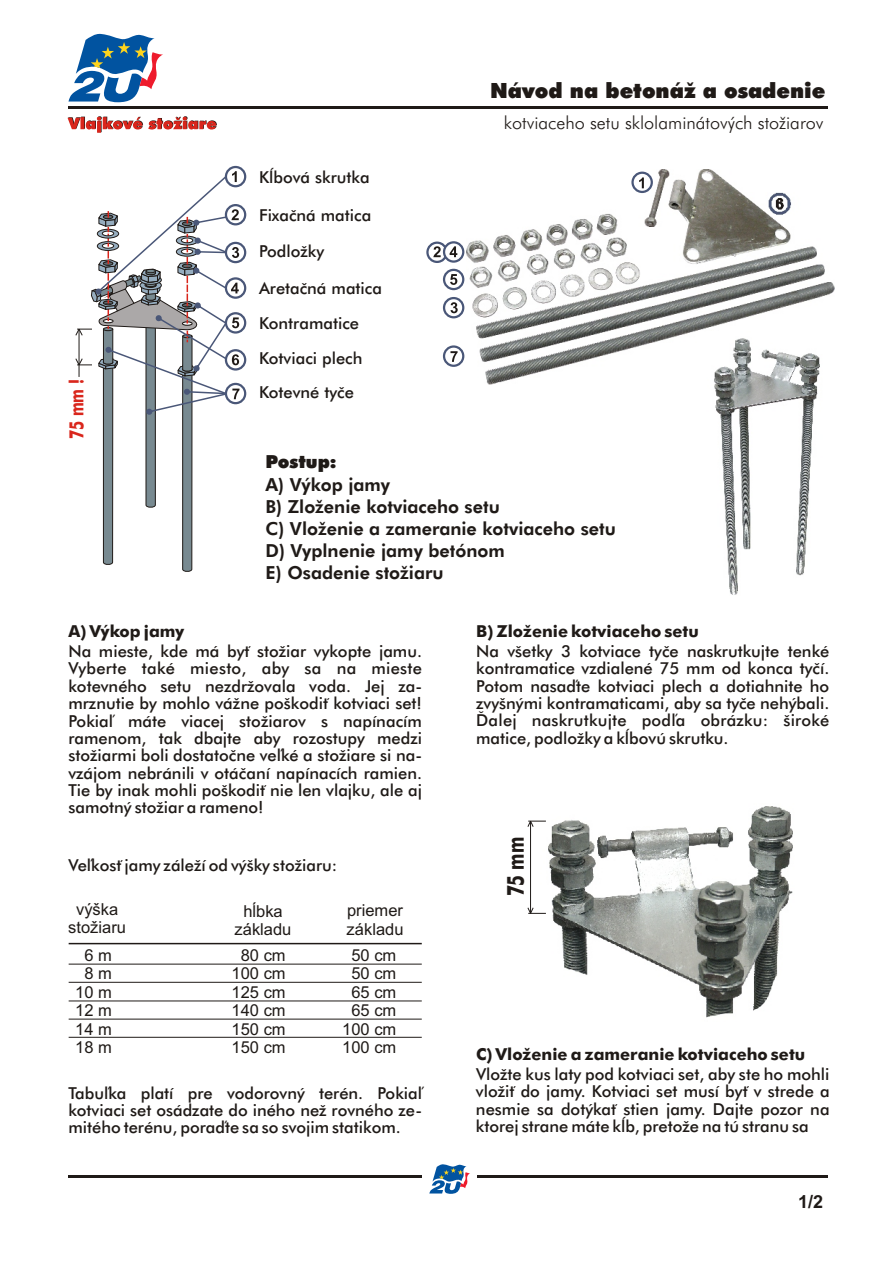
<style>
.page{position:relative;width:893px;height:1263px;background:#fff}
.page>*{position:absolute;margin:0;border:0;box-sizing:border-box;transform-origin:0 0}
.t1{font:23.4px "Futura AT Medium,Bold";color:#1f1a17;scale:.74 1}
.t2{font:900 21px "Futura AT Extra";color:#1f1a17}
.t3{font:19.65px "Futura AT Medium,Bold";color:#d9261c;scale:.74 1}
.t4{font:18px/22px "Futura AT Heavy";color:#1f1a17}
.t5{font:18px "Futura AT Light";color:#1f1a17}
.t6{font:900 18px "Futura AT Extra";color:#1f1a17}
.t7{font:700 18px "Arial";color:#1f1a17}
.t8{font:16.5px/17.4px "Futura AT Medium";color:#1f1a17;text-align:justify}
.t9{font:16.5px/18.5px "Arial";color:#1f1a17;text-align:center}
.t10{font:16.5px "Futura AT Medium,Bold";color:#1f1a17}
</style>
<div class="page">
<svg style="left:225px;top:383px;width:21px;height:21px"></svg>
<svg style="left:443px;top:345px;width:21px;height:22px"></svg>
<svg style="left:450px;top:351px;width:8px;height:11px"></svg>
<svg style="left:225px;top:349px;width:21px;height:22px"></svg>
<svg style="left:68px;top:116px;width:149px;height:17px"></svg>
<hr style="left:68px;top:1175px;width:759px;height:3px;background:#1f1a17">
<hr style="left:68px;top:106px;width:759px;height:3px;background:#1f1a17">
<svg style="left:225px;top:312px;width:21px;height:22px"></svg>
<svg style="left:225px;top:277px;width:21px;height:22px"></svg>
<hr style="left:69px;top:943px;width:353px;height:1px;background:#1f1a17">
<hr style="left:69px;top:964px;width:353px;height:1px;background:#1f1a17">
<hr style="left:69px;top:982px;width:353px;height:1px;background:#1f1a17">
<hr style="left:69px;top:1001px;width:353px;height:1px;background:#1f1a17">
<hr style="left:69px;top:1019px;width:353px;height:1px;background:#1f1a17">
<hr style="left:69px;top:1037px;width:353px;height:1px;background:#1f1a17">
<div style="left:422px;top:1172px;width:54px;height:9px;background:#fff"></div>
<img style="left:531px;top:806px;width:262px;height:212px">
<img style="left:467px;top:170px;width:368px;height:214px">
<img style="left:467px;top:254px;width:183px;height:72px">
<img style="left:707px;top:331px;width:128px;height:264px">
<svg style="left:225px;top:166px;width:21px;height:21px"></svg>
<svg style="left:225px;top:242px;width:21px;height:21px"></svg>
<svg style="left:225px;top:204px;width:21px;height:21px"></svg>
<svg style="left:443px;top:269px;width:21px;height:21px"></svg>
<svg style="left:450px;top:274px;width:7px;height:11px"></svg>
<svg style="left:631px;top:172px;width:22px;height:21px"></svg>
<svg style="left:639px;top:177px;width:5px;height:11px"></svg>
<svg style="left:426px;top:242px;width:22px;height:21px"></svg>
<svg style="left:433px;top:246px;width:8px;height:11px"></svg>
<svg style="left:443px;top:297px;width:21px;height:21px"></svg>
<svg style="left:450px;top:302px;width:8px;height:11px"></svg>
<svg style="left:443px;top:241px;width:21px;height:22px"></svg>
<svg style="left:450px;top:246px;width:7px;height:11px"></svg>
<hr style="left:530px;top:821px;width:1px;height:92px;background:#1f1a17">
<svg style="left:527px;top:907px;width:19px;height:7px"></svg>
<svg style="left:75px;top:171px;width:164px;height:401px"></svg>
<svg style="left:527px;top:820px;width:19px;height:8px"></svg>
<svg style="left:68px;top:33px;width:95px;height:69px"></svg>
<svg style="left:429px;top:1164px;width:41px;height:30px"></svg>
<p class="t2" style="left:490px;top:82px;width:337px">Návod na betonáž a osadenie</p>
<p class="t3" style="left:69px;top:439px;width:82px;rotate:-90deg">75 mm !</p>
<p class="t8" style="left:259px;top:170px;width:112px">Kĺbová skrutka</p>
<p class="t8" style="left:259px;top:208px;width:114px">Fixačná matica</p>
<p class="t8" style="left:259px;top:244px;width:67px">Podložky</p>
<p class="t8" style="left:259px;top:281px;width:125px">Aretačná matica</p>
<p class="t8" style="left:259px;top:307px;width:105px;line-height:35.5px">Kontramatice<br>Kotviaci plech</p>
<p class="t8" style="left:259px;top:385px;width:96px">Kotevné tyče</p>
<p class="t5" style="left:504px;top:115px;width:321px">kotviaceho setu sklolaminátových stožiarov</p>
<p class="t6" style="left:265px;top:454px;width:73px">Postup:</p>
<p class="t4" style="left:265px;top:475px;width:352px">A) Výkop jamy<br>B) Zloženie kotviaceho setu<br>C) Vloženie a zameranie kotviaceho setu<br>D) Vyplnenie jamy betónom<br>E) Osadenie stožiaru</p>
<p class="t10" style="left:68px;top:625px;width:117px">A) Výkop jamy</p>
<p class="t8" style="left:68px;top:644px;width:355px">Na mieste, kde má byť stožiar vykopte jamu.<br>Vyberte také miesto, aby sa na mieste kotevného setu nezdržovala voda. Jej za&shy;mrznutie by mohlo vážne poškodiť kotviaci set!<br>Pokiaľ máte viacej stožiarov s napínacím ramenom, tak dbajte aby rozostupy medzi stožiarmi boli dostatočne veľké a stožiare si na&shy;vzájom nebránili v otáčaní napínacích ramien.<br>Tie by inak mohli poškodiť nie len vlajku, ale aj samotný stožiar a rameno!</p>
<p class="t8" style="left:68px;top:858px;width:270px">Veľkosť jamy záleží od výšky stožiaru:</p>
<p class="t9" style="left:68px;top:901px;width:59px">výška stožiaru</p>
<p class="t9" style="left:235px;top:903px;width:58px">hĺbka základu</p>
<p class="t9" style="left:347px;top:903px;width:58px;text-align:left">priemer základu</p>
<p class="t9" style="left:75px;top:947px;width:38px">6 m<br>8 m<br>10 m<br>12 m<br>14 m<br>18 m</p>
<p class="t9" style="left:232px;top:947px;width:56px">80 cm<br>100 cm<br>125 cm<br>140 cm<br>150 cm<br>150 cm</p>
<p class="t9" style="left:342px;top:947px;width:56px">50 cm<br>50 cm<br>65 cm<br>65 cm<br>100 cm<br>100 cm</p>
<p class="t8" style="left:68px;top:1086px;width:355px">Tabuľka platí pre vodorovný terén. Pokiaľ kotviaci set osádzate do iného než rovného ze&shy;mitého terénu, poraďte sa so svojim statikom.</p>
<p class="t10" style="left:476px;top:624px;width:224px">B) Zloženie kotviaceho setu</p>
<p class="t8" style="left:476px;top:644px;width:355px">Na všetky 3 kotviace tyče naskrutkujte tenké kontramatice vzdialené 75 mm od konca tyčí.<br>Potom nasaďte kotviaci plech a dotiahnite ho zvyšnými kontramaticami, aby sa tyče nehýbali.<br>Ďalej naskrutkujte podľa obrázku: široké matice, podložky a kĺbovú skrutku.</p>
<h1 class="t1" style="left:506px;top:896px;width:82px;rotate:-90deg">75 mm</h1>
<p class="t10" style="left:476px;top:1047px;width:331px">C) Vloženie a zameranie kotviaceho setu</p>
<p class="t8" style="left:476px;top:1067px;width:355px">Vložte kus laty pod kotviaci set, aby ste ho mohli vložiť do jamy. Kotviaci set musí byť v strede a nesmie sa dotýkať stien jamy. Dajte pozor na ktorej strane máte kĺb, pretože na tú stranu sa</p>
<p class="t7" style="left:798px;top:1195px;width:27px">1/2</p>
</div>
